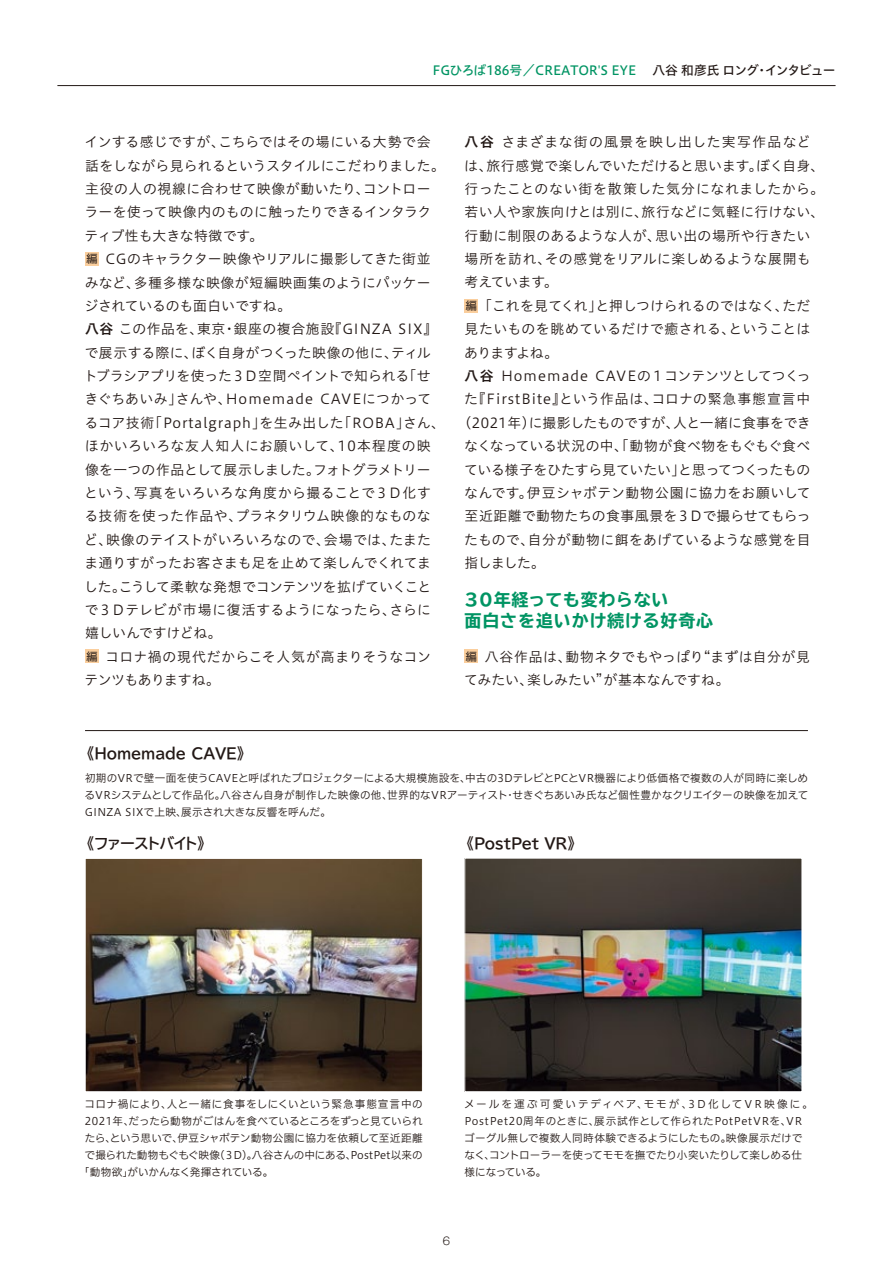
<style>
.page{position:relative;width:893px;height:1263px;background:#fff}
.page>*{position:absolute;margin:0;border:0;box-sizing:border-box;transform-origin:0 0}
.t1{font:700 expanded 16.95px/21.3px "TBUD Go Std";letter-spacing:.05em;color:#009463}
.t2{font:700 14.85px "TBUD Go Std";letter-spacing:-.015em;color:#221815}
.t3{font:700 14.85px "TBUD Go Std";letter-spacing:-.12em;color:#221815}
.t4{font:13.8px/23.4px "Hiragino UD Sans Std W3";letter-spacing:.02em;color:#221815}
.t5{font:12.75px "Hiragino UD Sans Std W5";letter-spacing:-.015em;color:#009463}
.t6{font:10.65px/17px "Hiragino UD Sans F Std W3";letter-spacing:.015em;color:#221815;text-align:justify}
.t7{font:10.65px/17px "Hiragino UD Sans F Std W3";letter-spacing:.04em;color:#221815}
.t8{font:10.65px "Hiragino UD Sans F Std W3";letter-spacing:-.01em;color:#221815}
.t9{font:10.65px "Hiragino UD Sans F Std W3";letter-spacing:.05em;color:#221815}
.t10{font:300 10.65px "Gothic MB101 Pro";color:#221815}
.s1{color:#221815}
.s2{font-family:"Hiragino UD Sans Std W4";font-size:11.7px}
.s3{font-family:"Hiragino UD Sans Std W6"}
</style>
<div class="page">
<hr style="left:57px;top:85px;width:779px;height:1px;background:#221815">
<div style="left:85px;top:252px;width:14px;height:14px;background:#face9d"></div>
<div style="left:85px;top:649px;width:14px;height:14px;background:#face9d"></div>
<div style="left:465px;top:299px;width:13px;height:14px;background:#face9d"></div>
<div style="left:465px;top:649px;width:13px;height:14px;background:#face9d"></div>
<img style="left:464px;top:858px;width:338px;height:234px">
<img style="left:85px;top:858px;width:338px;height:234px">
<hr style="left:85px;top:730px;width:723px;height:1px;background:#221815">
<p class="t5" style="left:433px;top:60px;width:404px">FGひろば186号／CREATOR'S EYE　 <span class="s1">八谷 和彦氏 ロング・インタビュー</span></p>
<p class="t4" style="left:84px;top:129px;width:363px">インする感じですが、こちらではその場にいる大勢で会話をしながら見られるというスタイルにこだわりました。主役の人の視線に合わせて映像が動いたり、コントローラーを使って映像内のものに触ったりできるインタラクティブ性も大きな特徴です。<br><span class="s2">編</span> CGのキャラクター映像やリアルに撮影してきた街並みなど、多種多様な映像が短編映画集のようにパッケージされているのも面白いですね。<br><span class="s3">八谷</span> この作品を、東京・銀座の複合施設『GINZA SIX』で展示する際に、ぼく自身がつくった映像の他に、ティルトブラシアプリを使った３Ｄ空間ペイントで知られる「せきぐちあいみ」さんや、Homemade CAVEにつかってるコア技術「Portalgraph」を生み出した「ROBA」さん、ほかいろいろな友人知人にお願いして、10本程度の映像を一つの作品として展示しました。フォトグラメトリーという、写真をいろいろな角度から撮ることで３Ｄ化する技術を使った作品や、プラネタリウム映像的なものなど、映像のテイストがいろいろなので、会場では、たまたま通りすがったお客さまも足を止めて楽しんでくれてました。こうして柔軟な発想でコンテンツを拡げていくことで３Ｄテレビが市場に復活するようになったら、さらに嬉しいんですけどね。<br><span class="s2">編</span> コロナ禍の現代だからこそ人気が高まりそうなコンテンツもありますね。</p>
<p class="t4" style="left:464px;top:129px;width:362px"><span class="s3">八谷</span> さまざまな街の風景を映し出した実写作品などは、旅行感覚で楽しんでいただけると思います。ぼく自身、行ったことのない街を散策した気分になれましたから。若い人や家族向けとは別に、旅行などに気軽に行けない、行動に制限のあるような人が、思い出の場所や行きたい場所を訪れ、その感覚をリアルに楽しめるような展開も考えています。<br><span class="s2">編</span> 「これを見てくれ」と押しつけられるのではなく、ただ見たいものを眺めているだけで癒される、ということはありますよね。<br><span class="s3">八谷</span> Homemade CAVEの１コンテンツとしてつくった『FirstBite』という作品は、コロナの緊急事態宣言中(2021年)に撮影したものですが、人と一緒に食事をできなくなっている状況の中、「動物が食べ物をもぐもぐ食べている様子をひたすら見ていたい」と思ってつくったものなんです。伊豆シャボテン動物公園に協力をお願いして至近距離で動物たちの食事風景を３Ｄで撮らせてもらったもので、自分が動物に餌をあげているような感覚を目指しました。</p>
<p class="t1" style="left:465px;top:589px;width:250px">30年経っても変わらない<br>面白さを追いかけ続ける好奇心</p>
<p class="t4" style="left:464px;top:644px;width:348px"><span class="s2">編</span> 八谷作品は、動物ネタでもやっぱり“まずは自分が見てみたい、楽しみたい”が基本なんですね。</p>
<p class="t2" style="left:80px;top:741px;width:173px">《Homemade CAVE》</p>
<p class="t6" style="left:85px;top:768px;width:725px">初期のVRで壁一面を使うCAVEと呼ばれたプロジェクターによる大規模施設を、中古の3DテレビとPCとVR機器により低価格で複数の人が同時に楽しめるVRシステムとして作品化。八谷さん自身が制作した映像の他、世界的なVRアーティスト・せきぐちあいみ氏など個性豊かなクリエイターの映像を加えてGINZA SIXで上映、展示され大きな反響を呼んだ。</p>
<p class="t3" style="left:80px;top:831px;width:133px">《ファーストバイト》</p>
<p class="t2" style="left:459px;top:831px;width:124px">《PostPet VR》</p>
<p class="t9" style="left:84px;top:1095px;width:340px">コロナ禍により、人と一緒に食事をしにくいという緊急事態宣言中の</p>
<p class="t6" style="left:85px;top:1111px;width:339px">2021年、だったら動物がごはんを食べているところをずっと見ていられ</p>
<p class="t6" style="left:85px;top:1128px;width:339px">たら、という思いで、伊豆シャボテン動物公園に協力を依頼して至近距離</p>
<p class="t8" style="left:85px;top:1146px;width:340px">で撮られた動物もぐもぐ映像（３D）。八谷さんの中にある、PostPet以来の</p>
<p class="t8" style="left:79px;top:1163px;width:196px">「動物欲」がいかんなく発揮されている。</p>
<p class="t7" style="left:464px;top:1094px;width:351px">メールを運ぶ可愛いテディベア、モモが、3D化してVR映像に。PostPet20周年のときに、展示試作として作られたPotPetVRを、VRゴーグル無しで複数人同時体験できるようにしたもの。映像展示だけでなく、コントローラーを使ってモモを撫でたり小突いたりして楽しめる仕様になっている。</p>
<p class="t10" style="left:443px;top:1232px;width:9px">6</p>
</div>
